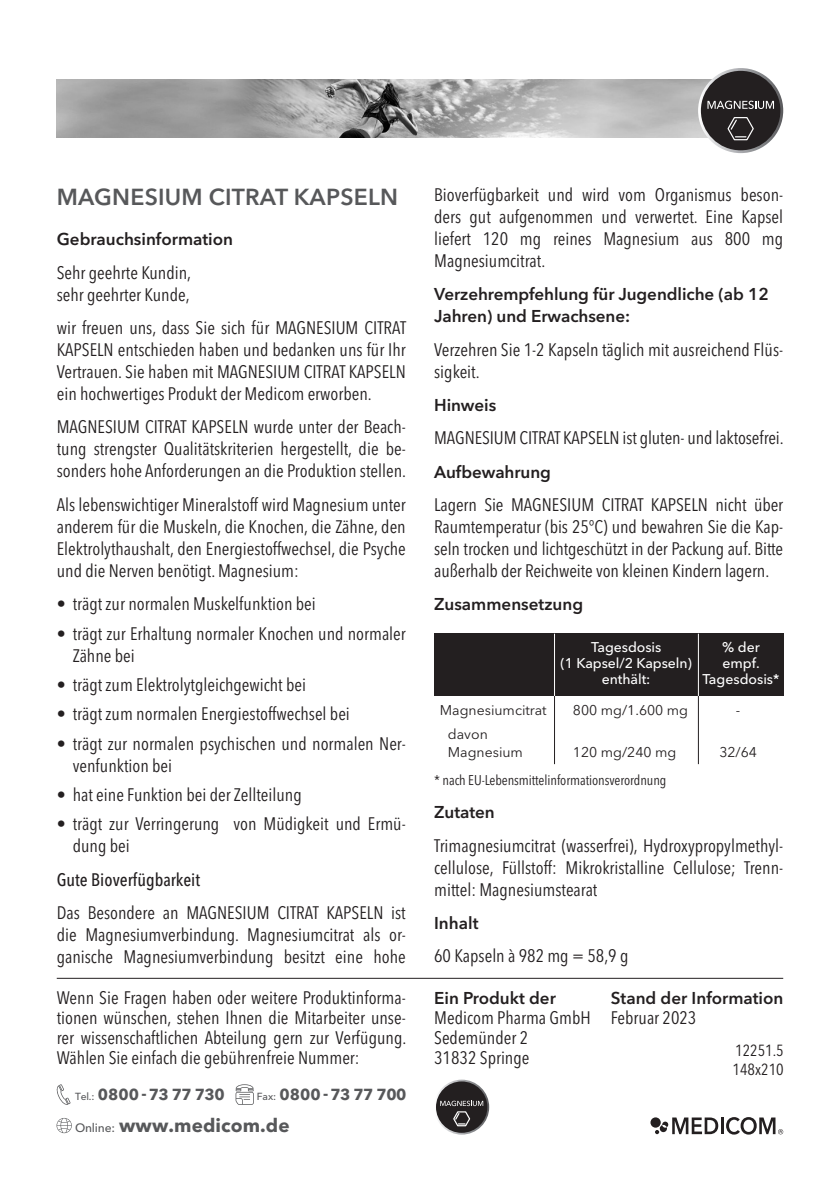
<style>
.page{position:relative;width:840px;height:1191px;background:#fff}
.page>*{position:absolute;margin:0;border:0;box-sizing:border-box;transform-origin:0 0}
.t1{font:600 23px "Avenir Next LT Pro";letter-spacing:.01em;color:#57585a}
.t2{font:700 18.8px "Avenir Next LT Pro";letter-spacing:.005em;color:#57585a}
.Texto_Avenir_9pt__10_inter{font:condensed 18px/22px "Avenir Next LT Pro";color:#231f20;text-align:justify}
.Texto_Avenir_9pt__12_inter{font:condensed 18px/22px "Avenir Next LT Pro";color:#231f20}
.Texto_Avenir_9pt__10_inter-2{font:500 condensed 18px "Avenir Next LT Pro";color:#231f20}
.Texto_Avenir_9pt__10_inter-3{font:600 17px/22px "Avenir Next LT Pro";letter-spacing:-.005em;color:#231f20}
.Texto_Avenir_9pt__10_inter-4{font:condensed 16px "Avenir Next LT Pro";color:#231f20}
.t3{font:700 15.8px "Avenir Next LT Pro";letter-spacing:-.03em;color:#57585a}
.t4{font:14px "Avenir Next LT Pro";color:#231f20}
.t5{font:500 14px/16px "Avenir Next LT Pro";letter-spacing:-.005em;color:#fff;text-align:center}
.Texto_Avenir_9pt__10_inter-5{font:condensed 14px "Avenir Next LT Pro";letter-spacing:-.005em;color:#231f20}
.s1{font-weight:500;font-size:10.2px}
.s2{font-weight:500;font-size:12px}
</style>
<div class="page">
<img style="left:57px;top:79px;width:653px;height:58px">
<svg style="left:697px;top:68px;width:85px;height:85px"></svg>
<div style="left:434px;top:633px;width:348px;height:63px;background:#231f20"></div>
<hr style="left:554px;top:695px;width:1px;height:69px;background:#231f20">
<hr style="left:554px;top:633px;width:1px;height:63px;background:#fff">
<hr style="left:697px;top:695px;width:1px;height:69px;background:#231f20">
<hr style="left:697px;top:633px;width:1px;height:63px;background:#fff">
<div style="left:700px;top:71px;width:80px;height:79px;background:#231f20;border-radius:50%"></div>
<svg style="left:707px;top:101px;width:66px;height:8px"></svg>
<svg style="left:727px;top:117px;width:27px;height:24px"></svg>
<hr style="left:57px;top:977px;width:725px;height:1px;background:#231f20">
<svg style="left:434px;top:1079px;width:55px;height:55px"></svg>
<div style="left:436px;top:1081px;width:51px;height:51px;background:#231f20;border-radius:50%"></div>
<svg style="left:440px;top:1100px;width:43px;height:27px"></svg>
<svg style="left:56px;top:1118px;width:16px;height:15px"></svg>
<svg style="left:56px;top:1084px;width:15px;height:20px"></svg>
<svg style="left:235px;top:1084px;width:18px;height:20px"></svg>
<svg style="left:650px;top:1117px;width:10px;height:10px"></svg>
<svg style="left:654px;top:1117px;width:63px;height:17px"></svg>
<hr style="left:720px;top:1117px;width:3px;height:17px;background:#231f20">
<svg style="left:726px;top:1117px;width:56px;height:17px"></svg>
<p class="t1" style="left:57px;top:182px;width:342px">MAGNESIUM CITRAT KAPSELN</p>
<p class="Texto_Avenir_9pt__10_inter-3" style="left:57px;top:228px;width:178px">Gebrauchsinformation</p>
<p class="Texto_Avenir_9pt__10_inter" style="left:57px;top:261px;width:136px">Sehr geehrte Kundin, sehr geehrter Kunde,</p>
<p class="Texto_Avenir_9pt__10_inter" style="left:57px;top:317px;width:351px">wir freuen uns, dass Sie sich für MAGNESIUM CITRAT KAPSELN entschieden haben und bedanken uns für Ihr Vertrauen. Sie haben mit MAGNESIUM CITRAT KAPSELN ein hochwertiges Produkt der Medicom erworben.</p>
<p class="Texto_Avenir_9pt__10_inter" style="left:57px;top:416px;width:350px">MAGNESIUM CITRAT KAPSELN wurde unter der Beach&shy;tung strengster Qualitätskriterien hergestellt, die be&shy;sonders hohe Anforderungen an die Produktion stellen.</p>
<p class="Texto_Avenir_9pt__10_inter" style="left:57px;top:493px;width:350px">Als lebenswichtiger Mineralstoff wird Magnesium unter anderem für die Muskeln, die Knochen, die Zähne, den Elektrolythaushalt, den Energiestoffwechsel, die Psyche und die Nerven benötigt. Magnesium:</p>
<p class="Texto_Avenir_9pt__10_inter" style="left:57px;top:593px;width:260px">• trägt zur normalen Muskelfunktion bei</p>
<p class="Texto_Avenir_9pt__10_inter" style="left:73px;top:622px;width:334px;text-indent:-16px">• trägt zur Erhaltung normaler Knochen und normaler<br>Zähne bei</p>
<p class="Texto_Avenir_9pt__10_inter" style="left:57px;top:673px;width:251px">• trägt zum Elektrolytgleichgewicht bei</p>
<p class="Texto_Avenir_9pt__10_inter" style="left:57px;top:703px;width:294px">• trägt zum normalen Energiestoffwechsel bei</p>
<p class="Texto_Avenir_9pt__10_inter" style="left:73px;top:732px;width:334px;text-indent:-16px">• trägt zur normalen psychischen und normalen Ner&shy;venfunktion bei</p>
<p class="Texto_Avenir_9pt__10_inter" style="left:57px;top:783px;width:246px">• hat eine Funktion bei der Zellteilung</p>
<p class="Texto_Avenir_9pt__10_inter" style="left:73px;top:813px;width:334px;text-indent:-16px">• trägt zur Verringerung von Müdigkeit und Ermü&shy;dung bei</p>
<p class="Texto_Avenir_9pt__10_inter-2" style="left:57px;top:868px;width:145px">Gute Bioverfügbarkeit</p>
<p class="Texto_Avenir_9pt__10_inter" style="left:57px;top:901px;width:350px">Das Besondere an MAGNESIUM CITRAT KAPSELN ist die Magnesiumverbindung. Magnesiumcitrat als or&shy;ganische Magnesiumverbindung besitzt eine hohe</p>
<p class="Texto_Avenir_9pt__10_inter" style="left:57px;top:988px;width:351px;line-height:20px">Wenn Sie Fragen haben oder weitere Produktinforma&shy;tionen wünschen, stehen Ihnen die Mitarbeiter unse&shy;rer wissenschaftlichen Abteilung gern zur Verfügung.<br>Wählen Sie einfach die gebührenfreie Nummer:</p>
<p class="t3" style="left:75px;top:1085px;width:151px"><span class="s1">Tel.:</span> 0800 -73 77 730</p>
<p class="t2" style="left:75px;top:1113px;width:216px"><span class="s2">Online:</span> www.medicom.de</p>
<p class="t3" style="left:257px;top:1085px;width:151px"><span class="s1">Fax:</span> 0800 -73 77 700</p>
<p class="Texto_Avenir_9pt__10_inter" style="left:434px;top:183px;width:350px">Bioverfügbarkeit und wird vom Organismus beson&shy;ders gut aufgenommen und verwertet. Eine Kapsel liefert 120 mg reines Magnesium aus 800 mg Magnesiumcitrat.</p>
<p class="Texto_Avenir_9pt__10_inter-3" style="left:434px;top:283px;width:336px">Verzehrempfehlung für Jugendliche (ab 12<br>Jahren) und Erwachsene:</p>
<p class="Texto_Avenir_9pt__12_inter" style="left:434px;top:338px;width:350px">Verzehren Sie 1-2 Kapseln täglich mit ausreichend Flüs&shy;sigkeit.</p>
<p class="Texto_Avenir_9pt__10_inter-3" style="left:434px;top:394px;width:64px">Hinweis</p>
<p class="Texto_Avenir_9pt__10_inter" style="left:434px;top:427px;width:351px">MAGNESIUM CITRAT KAPSELN ist gluten- und laktosefrei.</p>
<p class="Texto_Avenir_9pt__10_inter-3" style="left:434px;top:460px;width:118px">Aufbewahrung</p>
<p class="Texto_Avenir_9pt__10_inter" style="left:434px;top:493px;width:350px">Lagern Sie MAGNESIUM CITRAT KAPSELN nicht über Raumtemperatur (bis 25°C) und bewahren Sie die Kap&shy;seln trocken und lichtgeschützt in der Packung auf. Bitte außerhalb der Reichweite von kleinen Kindern lagern.</p>
<p class="Texto_Avenir_9pt__10_inter-3" style="left:434px;top:593px;width:150px">Zusammensetzung</p>
<p class="t5" style="left:560px;top:639px;width:133px">Tagesdosis<br>(1 Kapsel/2 Kapseln) enthält:</p>
<p class="t5" style="left:721px;top:639px;width:39px">% der</p>
<p class="t5" style="left:722px;top:655px;width:39px">empf.</p>
<p class="t5" style="left:702px;top:671px;width:79px">Tagesdosis*</p>
<p class="t4" style="left:439px;top:701px;width:108px">Magnesiumcitrat</p>
<p class="t4" style="left:572px;top:701px;width:117px">800 mg/1.600 mg</p>
<p class="t4" style="left:735px;top:701px;width:6px">-</p>
<p class="t4" style="left:447px;top:725px;width:41px">davon</p>
<p class="t4" style="left:447px;top:743px;width:77px">Magnesium</p>
<p class="t4" style="left:572px;top:743px;width:105px">120 mg/240 mg</p>
<p class="t4" style="left:719px;top:743px;width:39px">32/64</p>
<p class="Texto_Avenir_9pt__10_inter-5" style="left:434px;top:771px;width:234px">* nach EU-Lebensmittelinformationsverordnung</p>
<p class="Texto_Avenir_9pt__10_inter-3" style="left:434px;top:801px;width:62px">Zutaten</p>
<p class="Texto_Avenir_9pt__10_inter" style="left:434px;top:834px;width:350px">Trimagnesiumcitrat (wasserfrei), Hydroxypropylmethyl&shy;cellulose, Füllstoff: Mikrokristalline Cellulose; Trenn&shy;mittel: Magnesiumstearat</p>
<p class="Texto_Avenir_9pt__10_inter-3" style="left:434px;top:912px;width:46px">Inhalt</p>
<p class="Texto_Avenir_9pt__12_inter" style="left:434px;top:945px;width:196px">60 Kapseln à 982 mg = 58,9 g</p>
<p class="Texto_Avenir_9pt__10_inter-3" style="left:434px;top:986px;width:123px">Ein Produkt der</p>
<p class="Texto_Avenir_9pt__10_inter" style="left:434px;top:1008px;width:158px;line-height:20px;text-align:left">Medicom Pharma GmbH<br>Sedemünder 2<br>31832 Springe</p>
<p class="Texto_Avenir_9pt__10_inter-3" style="left:610px;top:987px;width:174px">Stand der Information</p>
<p class="Texto_Avenir_9pt__10_inter" style="left:610px;top:1007px;width:87px">Februar 2023</p>
<p class="Texto_Avenir_9pt__10_inter-4" style="left:734px;top:1040px;width:50px">12251.5</p>
<p class="Texto_Avenir_9pt__10_inter-4" style="left:732px;top:1059px;width:53px">148x210</p>
</div>
